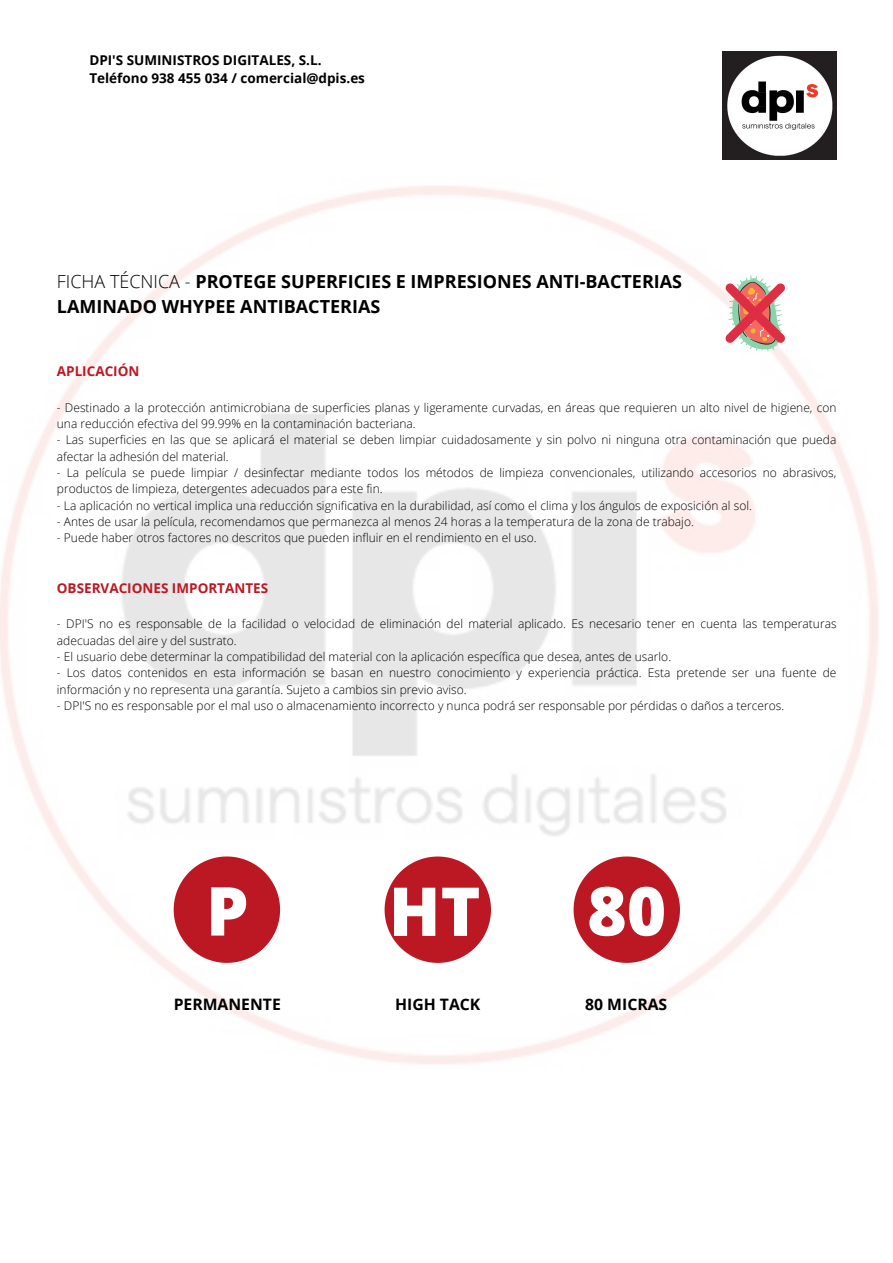
<style>
.page{position:relative;width:893px;height:1263px;background:#fff}
.page>*{position:absolute;margin:0;border:0;box-sizing:border-box;transform-origin:0 0}
.t1{font:800 67.5px "Open Sans";color:#fff}
.t2{font:700 18px/24.8px "Open Sans";color:#000}
.t3{font:700 15.75px "Open Sans";color:#000}
.t4{font:700 13.5px/18.6px "Open Sans";color:#000}
.t5{font:700 13.5px "Open Sans";color:#bc1823}
.t6{font:300 12px/16.4px "Open Sans";color:#000}
.s1{font-weight:300}
</style>
<div class="page">
<img style="left:723px;top:51px;width:113px;height:109px">
<svg style="left:725px;top:274px;width:60px;height:78px"></svg>
<svg style="left:174px;top:856px;width:106px;height:107px"></svg>
<svg style="left:384px;top:856px;width:107px;height:107px"></svg>
<svg style="left:573px;top:856px;width:107px;height:107px"></svg>
<p class="t4" style="left:89px;top:50px;width:277px">DPI'S SUMINISTROS DIGITALES, S.L.<br>Teléfono 938 455 034 / comercial@dpis.es</p>
<h2 class="t2" style="left:57px;top:268px;width:627px"><span class="s1">FICHA TÉCNICA -</span> PROTEGE SUPERFICIES E IMPRESIONES ANTI-BACTERIAS<br>LAMINADO WHYPEE ANTIBACTERIAS</h2>
<p class="t5" style="left:57px;top:362px;width:84px">APLICACIÓN</p>
<p class="t6" style="left:57px;top:399px;width:781px">- Destinado a la protección antimicrobiana de superficies planas y ligeramente curvadas, en áreas que requieren un alto nivel de higiene, con una reducción efectiva del 99.99% en la contaminación bacteriana.</p>
<p class="t6" style="left:57px;top:431px;width:781px">- Las superficies en las que se aplicará el material se deben limpiar cuidadosamente y sin polvo ni ninguna otra contaminación que pueda afectar la adhesión del material.</p>
<p class="t6" style="left:57px;top:464px;width:781px">- La película se puede limpiar / desinfectar mediante todos los métodos de limpieza convencionales, utilizando accesorios no abrasivos, productos de limpieza, detergentes adecuados para este fin.</p>
<p class="t6" style="left:57px;top:497px;width:696px">- La aplicación no vertical implica una reducción significativa en la durabilidad, así como el clima y los ángulos de exposición al sol.</p>
<p class="t6" style="left:57px;top:513px;width:638px">- Antes de usar la película, recomendamos que permanezca al menos 24 horas a la temperatura de la zona de trabajo.</p>
<p class="t6" style="left:57px;top:529px;width:481px">- Puede haber otros factores no descritos que pueden influir en el rendimiento en el uso.</p>
<p class="t5" style="left:57px;top:578px;width:213px">OBSERVACIONES IMPORTANTES</p>
<p class="t6" style="left:57px;top:615px;width:781px">- DPI'S no es responsable de la facilidad o velocidad de eliminación del material aplicado. Es necesario tener en cuenta las temperaturas adecuadas del aire y del sustrato.</p>
<p class="t6" style="left:57px;top:648px;width:616px">- El usuario debe determinar la compatibilidad del material con la aplicación específica que desea, antes de usarlo.</p>
<p class="t6" style="left:57px;top:664px;width:781px">- Los datos contenidos en esta información se basan en nuestro conocimiento y experiencia práctica. Esta pretende ser una fuente de información y no representa una garantía. Sujeto a cambios sin previo aviso.</p>
<p class="t6" style="left:57px;top:697px;width:729px">- DPI'S no es responsable por el mal uso o almacenamiento incorrecto y nunca podrá ser responsable por pérdidas o daños a terceros.</p>
<h1 class="t1" style="left:206px;top:863px;width:44px">P</h1>
<h1 class="t1" style="left:389px;top:864px;width:93px">HT</h1>
<h1 class="t1" style="left:587px;top:863px;width:81px">80</h1>
<h3 class="t3" style="left:174px;top:993px;width:109px">PERMANENTE</h3>
<h3 class="t3" style="left:395px;top:993px;width:87px">HIGH TACK</h3>
<h3 class="t3" style="left:585px;top:993px;width:84px">80 MICRAS</h3>
</div>
